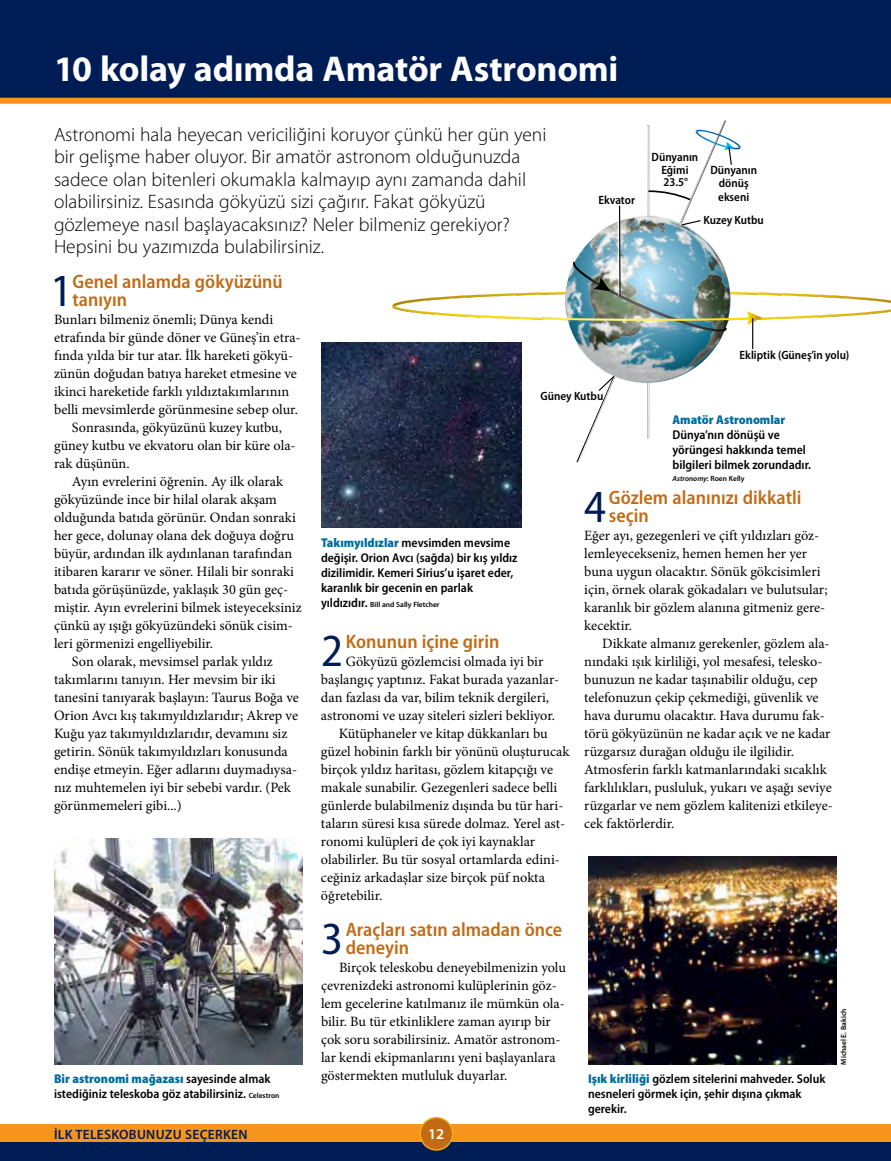
<style>
.page{position:relative;width:891px;height:1161px;background:#fff}
.page>*{position:absolute;margin:0;border:0;box-sizing:border-box;transform-origin:0 0}
.t1{font:semi-condensed 46.2px "Myriad Pro";color:#001c54}
.t2{font:700 36px "Myriad Pro";letter-spacing:-.005em;color:#fff}
.t3{font:300 19.5px/22.5px "Myriad Pro";color:#000}
.t4{font:600 semi-condensed 19.5px/18px "Myriad Pro";color:#c16c15}
.t5{font:600 15px "Myriad Pro";color:#fff}
.t6{font:14.25px/18px "Minion Pro";color:#000}
.t7{font:600 13.5px "Myriad Pro";letter-spacing:.02em;color:#001c54}
.t8{font:600 semi-condensed 12.75px/15px "Myriad Pro";color:#000}
.t9{font:900 semi-condensed 12.75px "Myriad Pro";color:#006c9f}
.t10{font:600 semi-condensed 12px/13.5px "Myriad Pro";color:#000;text-align:center}
.t11{font:600 7.5px "Myriad Pro";color:#000}
.s1{font-weight:900;color:#006c9f}
.s2{font-stretch:normal;font-size:7.5px}
.s3{font-style:italic}
.s4{font-stretch:semi-condensed;font-size:12.75px}
</style>
<div class="page">
<svg style="left:392px;top:120px;width:499px;height:319px"></svg>
<hr style="left:752px;top:318px;width:1px;height:31px;background:#000">
<div style="left:0;top:0;width:891px;height:104px;background:#001c54"></div>
<img style="left:54px;top:838px;width:249px;height:226px">
<img style="left:321px;top:342px;width:200px;height:186px">
<img style="left:588px;top:857px;width:249px;height:207px">
<div style="left:0;top:1138px;width:891px;height:23px;background:#001c54"></div>
<div style="left:0;top:1124px;width:891px;height:18px;background:#f7941e"></div>
<div style="left:420px;top:1118px;width:33px;height:32px;background:#c16c15;border-radius:50%"></div>
<div style="left:420px;top:1117px;width:33px;height:34px;border:1px solid #fcaf17;border-radius:50%"></div>
<h2 class="t2" style="left:54px;top:45px;width:566px">10 kolay adımda Amatör Astronomi</h2>
<p class="t3" style="left:54px;top:123px;width:494px">Astronomi hala heyecan vericiliğini koruyor çünkü her gün yeni bir gelişme haber oluyor. Bir amatör astronom olduğunuzda sadece olan bitenleri okumakla kalmayıp aynı zamanda dahil olabilirsiniz. Esasında gökyüzü sizi çağırır. Fakat gökyüzü gözlemeye nasıl başlayacaksınız? Neler bilmeniz gerekiyor?<br>Hepsini bu yazımızda bulabilirsiniz.</p>
<p class="t10" style="left:598px;top:194px;width:38px">Ekvator</p>
<p class="t10" style="left:652px;top:150px;width:48px">Dünyanın<br>Eğimi</p>
<p class="t10" style="left:663px;top:175px;width:26px">23.5°</p>
<p class="t10" style="left:710px;top:163px;width:48px">Dünyanın dönüş ekseni</p>
<p class="t10" style="left:703px;top:213px;width:62px">Kuzey Kutbu</p>
<h1 class="t1" style="left:51px;top:266px;width:23px">1</h1>
<h3 class="t4" style="left:73px;top:273px;width:212px">Genel anlamda gökyüzünü tanıyın</h3>
<p class="t6" style="left:54px;top:311px;width:221px">Bunları bilmeniz önemli; Dünya kendi</p>
<p class="t6" style="left:54px;top:329px;width:248px">etrafında bir günde döner ve Güneş’in etra-</p>
<p class="t6" style="left:54px;top:347px;width:241px">fında yılda bir tur atar. İlk hareketi gökyü-</p>
<p class="t6" style="left:54px;top:365px;width:245px">zünün doğudan batıya hareket etmesine ve</p>
<p class="t6" style="left:54px;top:383px;width:237px">ikinci hareketide farklı yıldıztakımlarının</p>
<p class="t6" style="left:54px;top:401px;width:245px">belli mevsimlerde görünmesine sebep olur.</p>
<p class="t6" style="left:72px;top:419px;width:211px">Sonrasında, gökyüzünü kuzey kutbu,</p>
<p class="t6" style="left:54px;top:437px;width:243px">güney kutbu ve ekvatoru olan bir küre ola-</p>
<p class="t6" style="left:54px;top:455px;width:77px">rak düşünün.</p>
<p class="t6" style="left:72px;top:472px;width:213px">Ayın evrelerini öğrenin. Ay ilk olarak</p>
<p class="t6" style="left:54px;top:490px;width:224px">gökyüzünde ince bir hilal olarak akşam</p>
<p class="t6" style="left:54px;top:508px;width:243px">olduğunda batıda görünür. Ondan sonraki</p>
<p class="t6" style="left:54px;top:526px;width:242px">her gece, dolunay olana dek doğuya doğru</p>
<p class="t6" style="left:54px;top:544px;width:240px">büyür, ardından ilk aydınlanan tarafından</p>
<p class="t6" style="left:54px;top:562px;width:242px">itibaren kararır ve söner. Hilali bir sonraki</p>
<p class="t6" style="left:54px;top:580px;width:236px">batıda görüşünüzde, yaklaşık 30 gün geç-</p>
<p class="t6" style="left:54px;top:598px;width:249px">miştir. Ayın evrelerini bilmek isteyeceksiniz</p>
<p class="t6" style="left:54px;top:616px;width:240px">çünkü ay ışığı gökyüzündeki sönük cisim-</p>
<p class="t6" style="left:54px;top:634px;width:161px">leri görmenizi engelliyebilir.</p>
<p class="t6" style="left:72px;top:652px;width:202px">Son olarak, mevsimsel parlak yıldız</p>
<p class="t6" style="left:54px;top:670px;width:223px">takımlarını tanıyın. Her mevsim bir iki</p>
<p class="t6" style="left:54px;top:688px;width:247px">tanesini tanıyarak başlayın: Taurus Boğa ve</p>
<p class="t6" style="left:54px;top:706px;width:246px">Orion Avcı kış takımyıldızlarıdır; Akrep ve</p>
<p class="t6" style="left:54px;top:724px;width:235px">Kuğu yaz takımyıldızlarıdır, devamını siz</p>
<p class="t6" style="left:54px;top:742px;width:235px">getirin. Sönük takımyıldızları konusunda</p>
<p class="t6" style="left:54px;top:760px;width:245px">endişe etmeyin. Eğer adlarını duymadıysa-</p>
<p class="t6" style="left:54px;top:778px;width:239px">nız muhtemelen iyi bir sebebi vardır. (Pek</p>
<p class="t6" style="left:54px;top:796px;width:129px">görünmemeleri gibi...)</p>
<p class="t8" style="left:54px;top:1071px;width:227px"><span class="s1">Bir astronomi mağazası</span> sayesinde almak istediğiniz teleskoba göz atabilirsiniz. <span class="s2">Celestron</span></p>
<p class="t10" style="left:541px;top:389px;width:64px">Güney Kutbu</p>
<p class="t10" style="left:740px;top:348px;width:111px">Ekliptik (Güneş’in yolu)</p>
<p class="t9" style="left:673px;top:412px;width:114px">Amatör Astronomlar</p>
<p class="t8" style="left:673px;top:427px;width:140px">Dünya’nın dönüşü ve yörüngesi hakkında temel bilgileri bilmek zorundadır.</p>
<p class="t11" style="left:673px;top:474px;width:74px"><span class="s3">Astronomy</span>: Roen Kelly</p>
<p class="t8" style="left:321px;top:535px;width:198px"><span class="s1">Takımyıldızlar</span> mevsimden mevsime değişir. Orion Avcı (sağda) bir kış yıldız dizilimidir. Kemeri Sirius’u işaret eder, karanlık bir gecenin en parlak</p>
<p class="t11" style="left:321px;top:599px;width:120px"><span class="s4">yıldızıdır.</span> Bill and Sally Fletcher</p>
<h1 class="t1" style="left:321px;top:626px;width:23px">2</h1>
<h3 class="t4" style="left:346px;top:633px;width:155px">Konunun içine girin</h3>
<p class="t6" style="left:346px;top:653px;width:199px">Gökyüzü gözlemcisi olmada iyi bir</p>
<p class="t6" style="left:321px;top:671px;width:240px">başlangıç yaptınız. Fakat burada yazanlar-</p>
<p class="t6" style="left:321px;top:689px;width:230px">dan fazlası da var, bilim teknik dergileri,</p>
<p class="t6" style="left:321px;top:707px;width:236px">astronomi ve uzay siteleri sizleri bekliyor.</p>
<p class="t6" style="left:339px;top:725px;width:210px">Kütüphaneler ve kitap dükkanları bu</p>
<p class="t6" style="left:321px;top:743px;width:250px">güzel hobinin farklı bir yönünü oluşturucak</p>
<p class="t6" style="left:321px;top:761px;width:234px">birçok yıldız haritası, gözlem kitapçığı ve</p>
<p class="t6" style="left:321px;top:779px;width:238px">makale sunabilir. Gezegenleri sadece belli</p>
<p class="t6" style="left:321px;top:797px;width:244px">günlerde bulabilmeniz dışında bu tür hari-</p>
<p class="t6" style="left:321px;top:814px;width:246px">taların süresi kısa sürede dolmaz. Yerel ast-</p>
<p class="t6" style="left:321px;top:832px;width:216px">ronomi kulüpleri de çok iyi kaynaklar</p>
<p class="t6" style="left:321px;top:850px;width:240px">olabilirler. Bu tür sosyal ortamlarda edini-</p>
<p class="t6" style="left:321px;top:868px;width:225px">ceğiniz arkadaşlar size birçok püf nokta</p>
<p class="t6" style="left:321px;top:886px;width:63px">öğretebilir.</p>
<h1 class="t1" style="left:321px;top:914px;width:23px">3</h1>
<h3 class="t4" style="left:346px;top:921px;width:218px">Araçları satın almadan önce deneyin</h3>
<p class="t6" style="left:321px;top:959px;width:246px;text-indent:18px">Birçok teleskobu deneyebilmenizin yolu çevrenizdeki astronomi kulüplerinin göz&shy;lem gecelerine katılmanız ile mümkün ola&shy;bilir. Bu tür etkinliklere zaman ayırıp bir çok soru sorabilirsiniz. Amatör astronom&shy;lar kendi ekipmanlarını yeni başlayanlara göstermekten mutluluk duyarlar.</p>
<h1 class="t1" style="left:584px;top:482px;width:23px">4</h1>
<h3 class="t4" style="left:609px;top:489px;width:194px">Gözlem alanınızı dikkatli seçin</h3>
<p class="t6" style="left:584px;top:527px;width:245px">Eğer ayı, gezegenleri ve çift yıldızları göz&shy;lemleyecekseniz, hemen hemen her yer buna uygun olacaktır. Sönük gökcisimleri için, örnek olarak gökadaları ve bulutsular; karanlık bir gözlem alanına gitmeniz gere&shy;kecektir.</p>
<p class="t6" style="left:584px;top:635px;width:250px;text-indent:18px">Dikkate almanız gerekenler, gözlem ala&shy;nındaki ışık kirliliği, yol mesafesi, telesko&shy;bunuzun ne kadar taşınabilir olduğu, cep telefonuzun çekip çekmediği, güvenlik ve hava durumu olacaktır. Hava durumu fak&shy;törü gökyüzünün ne kadar açık ve ne kadar rüzgarsız durağan olduğu ile ilgilidir.<br>Atmosferin farklı katmanlarındaki sıcaklık farklılıkları, pusluluk, yukarı ve aşağı seviye rüzgarlar ve nem gözlem kalitenizi etkileye&shy;cek faktörlerdir.</p>
<p class="t8" style="left:588px;top:1071px;width:239px"><span class="s1">Işık kirliliği</span> gözlem sitelerini mahveder. Soluk nesneleri görmek için, şehir dışına çıkmak gerekir.</p>
<p class="t11" style="left:839px;top:1065px;width:58px;rotate:-90deg">Michael E. Bakich</p>
<p class="t7" style="left:54px;top:1125px;width:195px">İlk Teleskobunuzu Seçerken</p>
<p class="t5" style="left:428px;top:1125px;width:18px">12</p>
</div>
